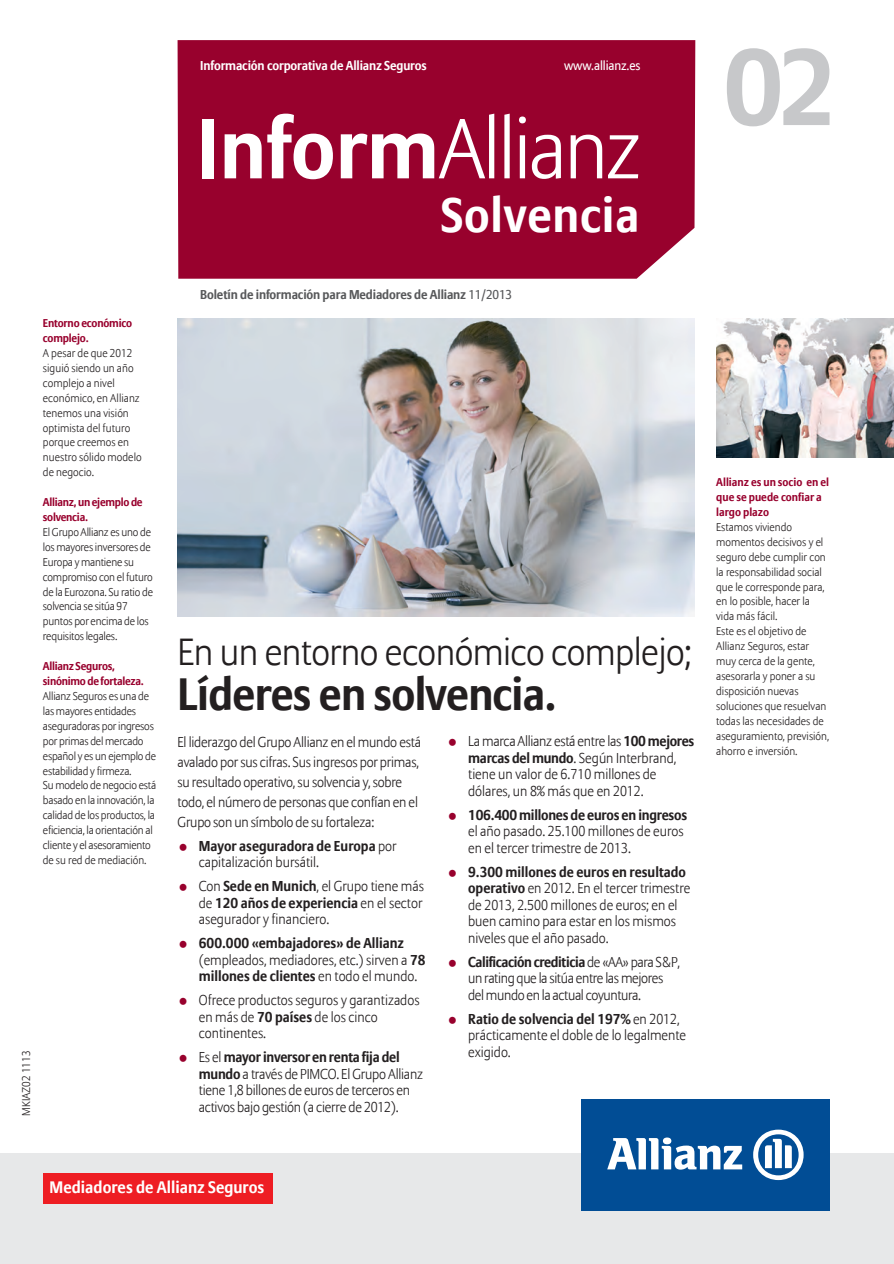
<style>
.page{position:relative;width:894px;height:1264px;background:#fff}
.page>*{position:absolute;margin:0;border:0;box-sizing:border-box;transform-origin:0 0}
.t1{font:700 108px "Allianz Sans";color:#c7c8ca}
.t2{font:300 84px "Allianz Sans";letter-spacing:-.03em;color:#fff}
.t3{font:700 48px "Allianz Sans";letter-spacing:.015em;color:#fff}
.t4{font:700 45px "Allianz Sans";letter-spacing:-.015em;color:#231f20}
.t5{font:300 37.5px "Allianz Sans";letter-spacing:-.015em;color:#231f20}
.t6{font:700 16.5px "Allianz Sans";color:#fff}
.t7{font:300 14.25px/16.5px "Allianz Sans";color:#231f20}
.t8{font:700 14.25px/16.5px "Allianz Sans";color:#231f20}
.t9{font:300 14.25px/16.5px "Allianz Sans";letter-spacing:-.025em;color:#231f20}
.t10{font:700 12.75px "Allianz Sans";letter-spacing:-.01em;color:#57585a}
.t11{font:700 12.75px "Allianz Sans";letter-spacing:-.01em;color:#fff}
.t12{font:12.75px "Allianz Sans";letter-spacing:-.01em;color:#fff}
.t13{font:300 11.25px/14.9px "Allianz Sans";color:#231f20}
.t14{font:700 11.25px/14.9px "Allianz Sans";letter-spacing:-.015em;color:#98012d}
.s1{font-weight:700}
.s2{font-weight:400}
.s3{font-size:22.5px;color:#98012d}
.s4{font-weight:300;font-size:22.5px;color:#98012d}
.s5{font-weight:300}
</style>
<div class="page">
<img style="left:177px;top:318px;width:518px;height:298px">
<div style="left:0;top:1153px;width:894px;height:111px;background:#e7e8e9"></div>
<div style="left:177px;top:40px;width:518px;height:239px;background:#98012d"></div>
<div style="left:581px;top:1099px;width:248px;height:111px;background:#014d95"></div>
<svg style="left:607px;top:1137px;width:135px;height:32px"></svg>
<svg style="left:753px;top:1129px;width:50px;height:51px"></svg>
<img style="left:716px;top:318px;width:178px;height:139px">
<div style="left:43px;top:1173px;width:229px;height:30px;background:#ee1d23"></div>
<p class="t14" style="left:43px;top:317px;width:91px">Entorno económico complejo.</p>
<p class="t13" style="left:43px;top:346px;width:100px">A pesar de que 2012 siguió siendo un año complejo a nivel económico, en Allianz tenemos una visión optimista del futuro porque creemos en nuestro sólido modelo de negocio.</p>
<p class="t14" style="left:43px;top:495px;width:101px">Allianz, un ejemplo de solvencia.</p>
<p class="t13" style="left:43px;top:525px;width:112px">El Grupo Allianz es uno de los mayores inversores de<br>Europa y mantiene su compromiso con el futuro de la Eurozona. Su ratio de solvencia se sitúa 97 puntos por encima de los requisitos legales.</p>
<p class="t14" style="left:43px;top:659px;width:102px">Allianz Seguros, sinónimo de fortaleza.</p>
<p class="t13" style="left:43px;top:689px;width:115px">Allianz Seguros es una de las mayores entidades aseguradoras por ingresos por primas del mercado español y es un ejemplo de estabilidad y firmeza.<br>Su modelo de negocio está basado en la innovación, la calidad de los productos, la eficiencia, la orientación al cliente y el asesoramiento de su red de mediación.</p>
<p class="t13" style="left:20px;top:1115px;width:67px;rotate:-90deg">MKIAZ02 1113</p>
<p class="t11" style="left:200px;top:60px;width:228px">Información corporativa de Allianz Seguros</p>
<p class="t12" style="left:564px;top:60px;width:78px">www.allianz.es</p>
<h2 class="t2" style="left:197px;top:114px;width:445px"><span class="s1">Inform</span>Allianz</h2>
<h3 class="t3" style="left:441px;top:195px;width:200px">Solvencia</h3>
<p class="t10" style="left:200px;top:289px;width:313px">Boletín de información para Mediadores de Allianz <span class="s2">11/2013</span></p>
<h3 class="t5" style="left:177px;top:636px;width:515px">En un entorno económico complejo;</h3>
<h3 class="t4" style="left:177px;top:676px;width:381px">Líderes en solvencia.</h3>
<p class="t7" style="left:177px;top:733px;width:245px;line-height:20px">El liderazgo del Grupo Allianz en el mundo está avalado por sus cifras. Sus ingresos por primas, su resultado operativo, su solvencia y, sobre todo, el número de personas que confían en el Grupo son un símbolo de su fortaleza:</p>
<p class="t7" style="left:199px;top:838px;width:199px;text-indent:-21px"><span class="s3">•</span> <span class="s1">Mayor aseguradora de Europa</span> por capitalización bursátil.</p>
<p class="t7" style="left:199px;top:879px;width:226px;text-align:justify;text-indent:-21px"><span class="s3">•</span> Con <span class="s1">Sede en Munich</span>, el Grupo tiene más de <span class="s1">120 años de experiencia</span> en el sector asegurador y financiero.</p>
<p class="t8" style="left:199px;top:936px;width:228px;text-indent:-21px"><span class="s4">•</span> 600.000 «embajadores» de Allianz <span class="s5">(empleados, mediadores, etc.) sirven a</span> 78 millones de clientes <span class="s5">en todo el mundo.</span></p>
<p class="t7" style="left:199px;top:993px;width:222px;text-indent:-21px"><span class="s3">•</span> Ofrece productos seguros y garantizados en más de <span class="s1">70 países</span> de los cinco continentes.</p>
<p class="t7" style="left:199px;top:1050px;width:226px;text-indent:-21px"><span class="s3">•</span> Es el <span class="s1">mayor inversor en renta fija del mundo</span> a través de PIMCO. El Grupo Allianz tiene 1,8 billones de euros de terceros en activos bajo gestión (a cierre de 2012).</p>
<p class="t7" style="left:468px;top:734px;width:228px;text-indent:-21px"><span class="s3">•</span> La marca Allianz está entre las <span class="s1">100 mejores marcas del mundo</span>. Según Interbrand, tiene un valor de 6.710 millones de dólares, un 8% más que en 2012.</p>
<p class="t7" style="left:468px;top:807px;width:220px;text-indent:-21px"><span class="s3">•</span> <span class="s1">106.400 millones de euros en ingresos </span>el año pasado. 25.100 millones de euros en el tercer trimestre de 2013.</p>
<p class="t7" style="left:468px;top:864px;width:224px;text-indent:-21px"><span class="s3">•</span> <span class="s1">9.300 millones de euros en resultado operativo</span> en 2012. En el tercer trimestre de 2013, 2.500 millones de euros; en el buen camino para estar en los mismos niveles que el año pasado.</p>
<p class="t9" style="left:468px;top:954px;width:213px;text-indent:-21px"><span class="s3">•</span> <span class="s1">Calificacióncrediticia</span> de «AA» para S&amp;P, un rating que la sitúa entre las mejores del mundo en la actual coyuntura.</p>
<p class="t7" style="left:468px;top:1011px;width:219px;text-indent:-21px"><span class="s3">•</span> <span class="s1">Ratio de solvencia del 197%</span> en 2012, prácticamente el doble de lo legalmente exigido.</p>
<h1 class="t1" style="left:723px;top:42px;width:115px">02</h1>
<p class="t14" style="left:716px;top:476px;width:114px">Allianz es un socio en el que se puede confiar a largo plazo</p>
<p class="t13" style="left:716px;top:520px;width:114px">Estamos viviendo momentos decisivos y el seguro debe cumplir con la responsabilidad social que le corresponde para, en lo posible, hacer la vida más fácil.<br>Este es el objetivo de<br>Allianz Seguros, estar muy cerca de la gente, asesorarla y poner a su disposición nuevas soluciones que resuelvan todas las necesidades de aseguramiento, previsión, ahorro e inversión.</p>
<p class="t6" style="left:50px;top:1180px;width:216px">Mediadores de Allianz Seguros</p>
</div>
